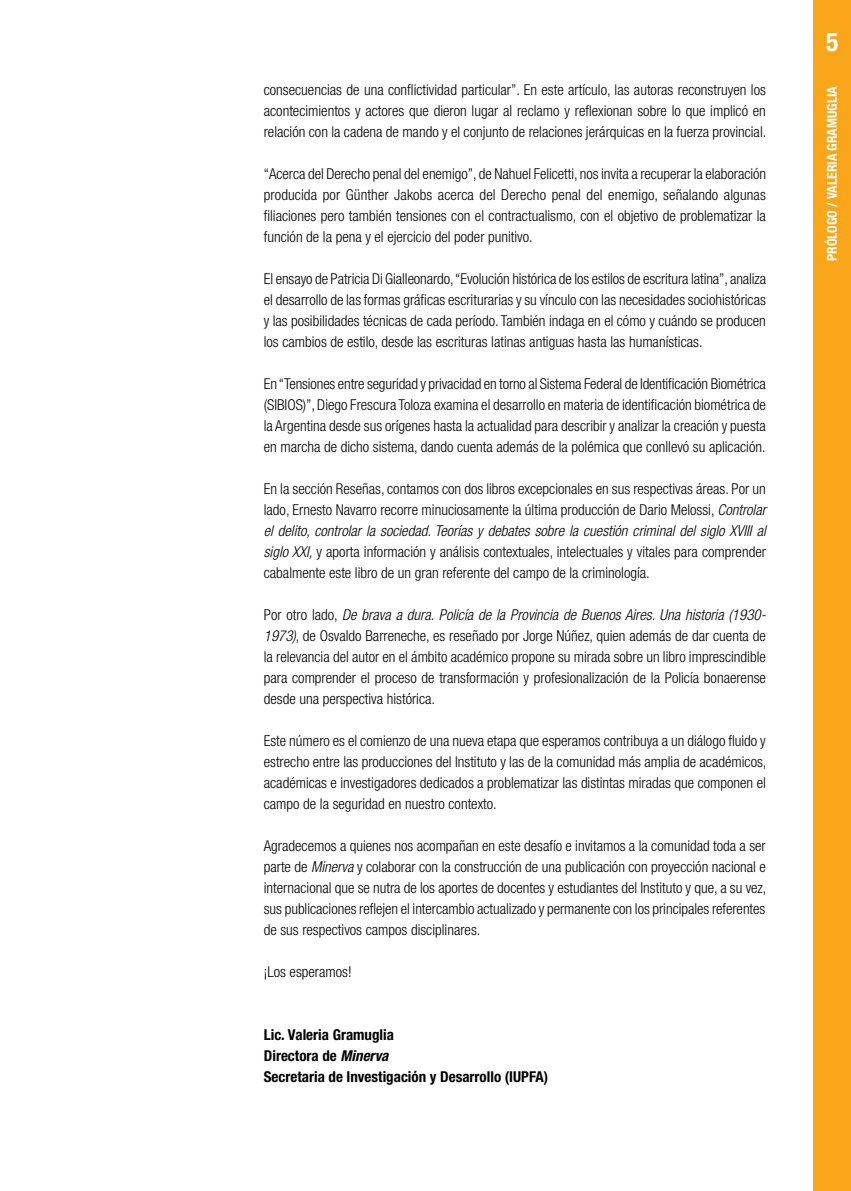
<style>
.page{position:relative;width:851px;height:1191px;background:#fff}
.page>*{position:absolute;margin:0;border:0;box-sizing:border-box;transform-origin:0 0}
.t1{font:700 condensed 25.5px "Helvetica Neue LT Std";color:#fff}
.t2{font:300 condensed 15px/21px "Helvetica Neue LT Std";color:#000;text-align:justify}
.t3{font:700 condensed 15px/21px "Helvetica Neue LT Std";color:#000}
.t4{font:700 condensed 13.5px "Helvetica Neue LT Std";color:#fff}
.s1{font-style:italic}
</style>
<div class="page">
<div style="left:813px;top:0;width:37px;height:1191px;background:#faa61a"></div>
<p class="t2" style="left:264px;top:79px;width:504px">consecuencias de una conflictividad particular”. En este artículo, las autoras reconstruyen los acontecimientos y actores que dieron lugar al reclamo y reflexionan sobre lo que implicó en relación con la cadena de mando y el conjunto de relaciones jerárquicas en la fuerza provincial.</p>
<p class="t2" style="left:264px;top:163px;width:504px">“Acerca del Derecho penal del enemigo”, de Nahuel Felicetti, nos invita a recuperar la elaboración producida por Günther Jakobs acerca del Derecho penal del enemigo, señalando algunas filiaciones pero también tensiones con el contractualismo, con el objetivo de problematizar la función de la pena y el ejercicio del poder punitivo.</p>
<p class="t2" style="left:264px;top:268px;width:504px">El ensayo de Patricia Di Gialleonardo, “Evolución histórica de los estilos de escritura latina”, analiza el desarrollo de las formas gráficas escriturarias y su vínculo con las necesidades sociohistóricas y las posibilidades técnicas de cada período. También indaga en el cómo y cuándo se producen los cambios de estilo, desde las escrituras latinas antiguas hasta las humanísticas.</p>
<p class="t2" style="left:264px;top:373px;width:503px">En “Tensiones entre seguridad y privacidad en torno al Sistema Federal de Identificación Biométrica (SIBIOS)”, Diego Frescura Toloza examina el desarrollo en materia de identificación biométrica de la Argentina desde sus orígenes hasta la actualidad para describir y analizar la creación y puesta en marcha de dicho sistema, dando cuenta además de la polémica que conllevó su aplicación.</p>
<p class="t2" style="left:264px;top:478px;width:503px">En la sección Reseñas, contamos con dos libros excepcionales en sus respectivas áreas. Por un lado, Ernesto Navarro recorre minuciosamente la última producción de Dario Melossi, <span class="s1">Controlar el delito, controlar la sociedad. Teorías y debates sobre la cuestión criminal del siglo XVIII al siglo XXI,</span> y aporta información y análisis contextuales, intelectuales y vitales para comprender cabalmente este libro de un gran referente del campo de la criminología.</p>
<p class="t2" style="left:264px;top:604px;width:503px">Por otro lado, <span class="s1">De brava a dura. Policía de la Provincia de Buenos Aires. Una historia (1930- 1973)</span>, de Osvaldo Barreneche, es reseñado por Jorge Núñez, quien además de dar cuenta de la relevancia del autor en el ámbito académico propone su mirada sobre un libro imprescindible para comprender el proceso de transformación y profesionalización de la Policía bonaerense desde una perspectiva histórica.</p>
<p class="t2" style="left:264px;top:730px;width:504px">Este número es el comienzo de una nueva etapa que esperamos contribuya a un diálogo fluido y estrecho entre las producciones del Instituto y las de la comunidad más amplia de académicos, académicas e investigadores dedicados a problematizar las distintas miradas que componen el campo de la seguridad en nuestro contexto.</p>
<p class="t2" style="left:264px;top:835px;width:504px">Agradecemos a quienes nos acompañan en este desafío e invitamos a la comunidad toda a ser parte de <span class="s1">Minerva</span> y colaborar con la construcción de una publicación con proyección nacional e internacional que se nutra de los aportes de docentes y estudiantes del Instituto y que, a su vez, sus publicaciones reflejen el intercambio actualizado y permanente con los principales referentes de sus respectivos campos disciplinares.</p>
<p class="t2" style="left:264px;top:961px;width:89px">¡Los esperamos!</p>
<p class="t3" style="left:264px;top:1024px;width:286px">Lic. Valeria Gramuglia<br>Directora de <span class="s1">Minerva<br></span>Secretaria de Investigación y Desarrollo (IUPFA)</p>
<h1 class="t1" style="left:826px;top:27px;width:14px">5</h1>
<p class="t4" style="left:823px;top:261px;width:176px;rotate:-90deg">PRÓLOGO / VALERIA GRAMUGLIA</p>
</div>
